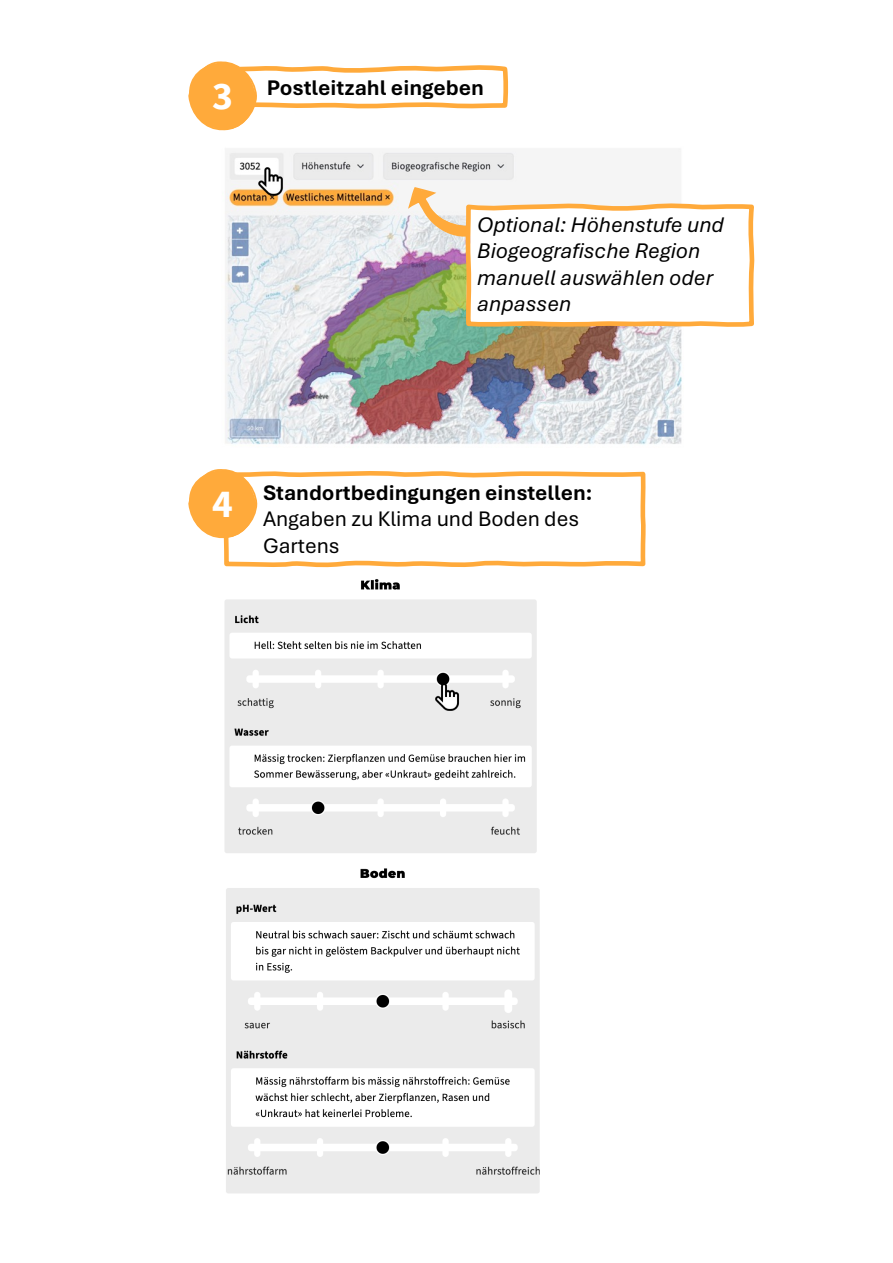
<style>
.page{position:relative;width:893px;height:1263px;background:#fff}
.page>*{position:absolute;margin:0;border:0;box-sizing:border-box;transform-origin:0 0}
.t1{font:700 39.6px "Source Sans Pro";color:#fff}
.t2{font:700 39.45px "Source Sans Pro";color:#fff}
.t3{font:italic 22.2px/26.4px "Aptos";color:#000}
.t4{font:22.2px/26.4px "Aptos";color:#000}
.t5{font:700 22.2px "Aptos";color:#000}
.s1{font-family:"Arial";font-weight:400}
.s2{font-family:"Arial"}
.s3{font-weight:700}
</style>
<div class="page">
<img style="left:226px;top:868px;width:314px;height:325px">
<img style="left:224px;top:579px;width:313px;height:274px">
<img style="left:431px;top:681px;width:32px;height:32px">
<svg style="left:188px;top:469px;width:458px;height:99px"></svg>
<img style="left:225px;top:149px;width:457px;height:296px">
<img style="left:254px;top:165px;width:32px;height:33px">
<svg style="left:188px;top:61px;width:321px;height:70px"></svg>
<svg style="left:406px;top:186px;width:349px;height:144px"></svg>
<p class="t1" style="left:212px;top:69px;width:22px">3</p>
<p class="t5" style="left:239px;top:73px;width:246px"><span class="s1">•</span> Postleitzahl eingeben</p>
<p class="t3" style="left:477px;top:211px;width:248px">Optional: Höhenstufe und<br>Biogeografische Region manuell auswählen oder anpassen</p>
<p class="t4" style="left:263px;top:479px;width:331px;text-indent:-28px"><span class="s2">•</span> <span class="s3">Standortbedingungen einstellen:<br></span>Angaben zu Klima und Boden des<br>Gartens</p>
<p class="t2" style="left:212px;top:477px;width:22px">4</p>
</div>
